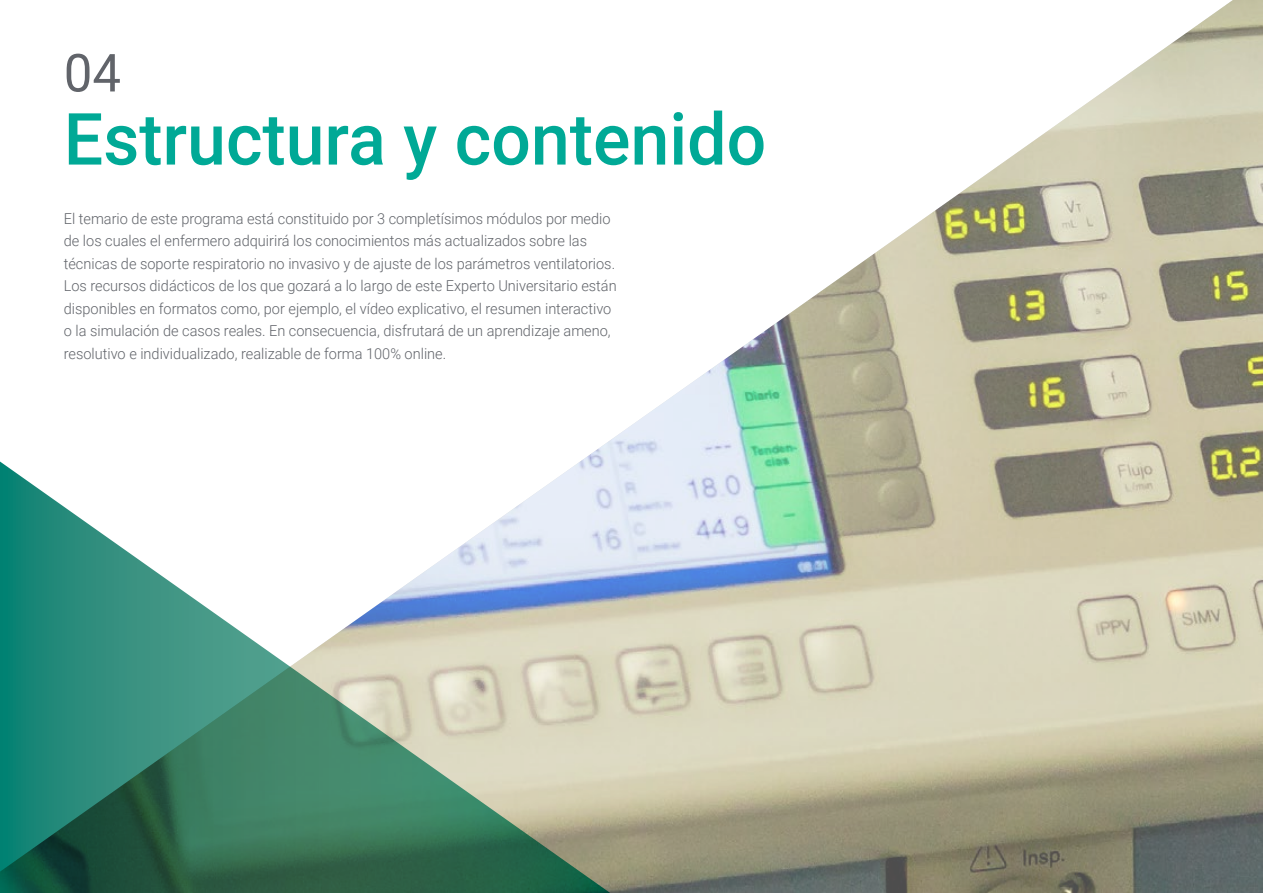
<style>
.page{position:relative;width:1263px;height:893px;background:#fff}
.page>*{position:absolute;margin:0;border:0;box-sizing:border-box;transform-origin:0 0}
.t1{font:500 72px "Roboto";color:#00a996}
.t2{font:52.5px "Roboto";color:#61646a}
.t3{font:300 15px/22.5px "Roboto";color:#61646a}
</style>
<div class="page">
<img style="left:602px;top:0;width:661px;height:893px">
<svg style="left:0;top:446px;width:640px;height:447px"></svg>
<h2 class="t2" style="left:64px;top:36px;width:59px">04</h2>
<h1 class="t1" style="left:64px;top:89px;width:704px">Estructura y contenido</h1>
<p class="t3" style="left:64px;top:207px;width:554px">El temario de este programa está constituido por 3 completísimos módulos por medio de los cuales el enfermero adquirirá los conocimientos más actualizados sobre las técnicas de soporte respiratorio no invasivo y de ajuste de los parámetros ventilatorios.<br>Los recursos didácticos de los que gozará a lo largo de este Experto Universitario están disponibles en formatos como, por ejemplo, el vídeo explicativo, el resumen interactivo o la simulación de casos reales. En consecuencia, disfrutará de un aprendizaje ameno, resolutivo e individualizado, realizable de forma 100% online.</p>
</div>
